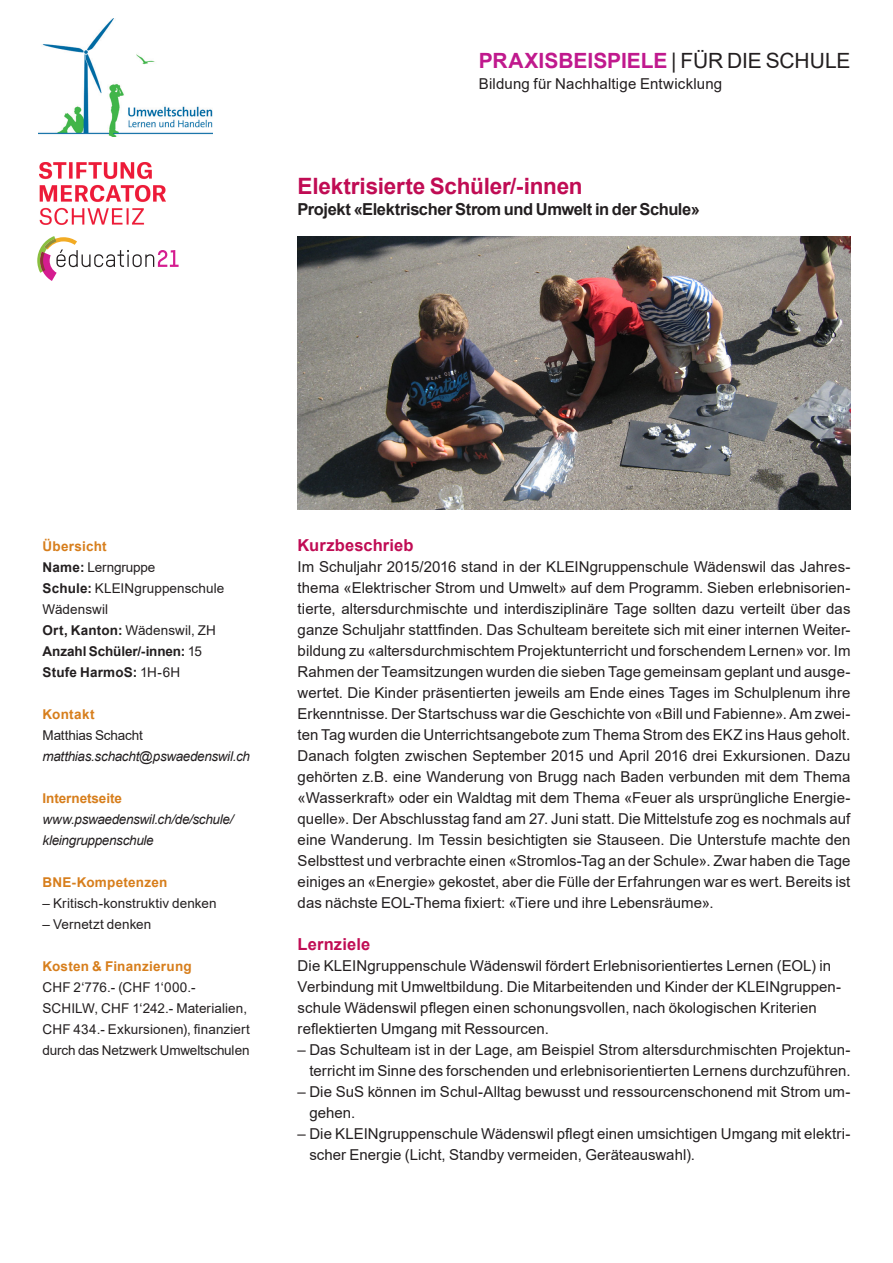
<style>
.page{position:relative;width:893px;height:1263px;background:#fff}
.page>*{position:absolute;margin:0;border:0;box-sizing:border-box;transform-origin:0 0}
._1_Untertitel_11_pt{font:700 22.5px "Arial";letter-spacing:-.01em;color:#c00c54}
._2_Grundschrift_10_p{font:700 21px "Arial";color:#c0198d}
._1_Untertitel_11_pt-2{font:700 16.5px "Arial";letter-spacing:-.025em;color:#231f20}
._1_Untertitel_11_pt-3{font:700 16.5px "Arial";letter-spacing:.005em;color:#c00c54}
._2_Grundschrift_10_p-2{font:15px/21px "Arial";letter-spacing:.005em;color:#231f20}
._1_Untertitel_11_pt-4{font:15px/21px "Arial";letter-spacing:.005em;color:#231f20}
._1_Untertitel_11_pt-5{font:13.5px/21px "Arial";letter-spacing:.005em;color:#231f20}
._2_Grundschrift_9_pt{font:italic 13.5px/21px "Arial";letter-spacing:-.025em;color:#231f20}
._6_Medienbeschrieb_r{font:13.5px "Arial";letter-spacing:.005em;color:#231f20}
._1_Untertitel_11_pt-6{font:700 13.5px "Arial";letter-spacing:.02em;color:#d77e1c}
._1_Untertitel_11_pt-7{font:700 13.5px "Arial";letter-spacing:-.005em;color:#231f20}
._6_Medienbeschrieb_r-2{font:700 13.5px "Arial";letter-spacing:.015em;color:#d77e1c}
._1_Untertitel_11_pt-8{font:700 13.5px "Arial";letter-spacing:.015em;color:#231f20}
._2_Grundschrift_9_pt-2{font:13.5px "Arial";letter-spacing:-.015em;color:#231f20}
._2_Grundschrift_9_pt-3{font:700 13.5px "Arial";letter-spacing:-.005em;color:#d77e1c}
._2_Grundschrift_10_p-3{font:700 13.5px "Arial";letter-spacing:.025em;color:#d77e1c}
.s1{font-weight:400;color:#231f20}
.s2{font-weight:700}
.s3{font-weight:400}
</style>
<div class="page">
<svg style="left:37px;top:236px;width:142px;height:45px"></svg>
<img style="left:39px;top:163px;width:127px;height:62px">
<img style="left:38px;top:18px;width:175px;height:119px">
<img style="left:298px;top:236px;width:552px;height:273px">
<p class="_2_Grundschrift_10_p" style="left:479px;top:46px;width:373px">PRAXISBEISPIELE <span class="s1">| FÜR DIE SCHULE</span></p>
<p class="_2_Grundschrift_10_p-2" style="left:479px;top:73px;width:245px">Bildung für Nachhaltige Entwicklung</p>
<p class="_1_Untertitel_11_pt" style="left:298px;top:170px;width:286px">Elektrisierte Schüler/-innen</p>
<p class="_1_Untertitel_11_pt-2" style="left:298px;top:198px;width:404px">Projekt «Elektrischer Strom und Umwelt in der Schule»</p>
<p class="_1_Untertitel_11_pt-6" style="left:43px;top:537px;width:66px">Übersicht</p>
<p class="_1_Untertitel_11_pt-5" style="left:43px;top:557px;width:114px"><span class="s2">Name:</span> Lerngruppe</p>
<p class="_1_Untertitel_11_pt-5" style="left:43px;top:578px;width:183px"><span class="s2">Schule:</span> KLEINgruppenschule<br>Wädenswil</p>
<p class="_1_Untertitel_11_pt-5" style="left:43px;top:620px;width:175px"><span class="s2">Ort, Kanton:</span> Wädenswil, ZH</p>
<p class="_1_Untertitel_11_pt-7" style="left:43px;top:642px;width:161px">Anzahl Schüler/-innen: <span class="s3">15</span></p>
<p class="_1_Untertitel_11_pt-8" style="left:43px;top:663px;width:139px">Stufe HarmoS: <span class="s3">1H-6H</span></p>
<p class="_2_Grundschrift_10_p-3" style="left:43px;top:705px;width:54px">Kontakt</p>
<p class="_2_Grundschrift_9_pt-2" style="left:43px;top:726px;width:102px">Matthias Schacht</p>
<p class="_2_Grundschrift_9_pt" style="left:43px;top:746px;width:209px">matthias.schacht@pswaedenswil.ch</p>
<p class="_2_Grundschrift_9_pt-3" style="left:43px;top:789px;width:81px">Internetseite</p>
<p class="_2_Grundschrift_9_pt" style="left:43px;top:809px;width:193px">www.pswaedenswil.ch/de/schule/ kleingruppenschule</p>
<p class="_1_Untertitel_11_pt-6" style="left:43px;top:873px;width:127px">BNE-Kompetenzen</p>
<p class="_6_Medienbeschrieb_r" style="left:43px;top:894px;width:176px">– Kritisch-konstruktiv denken</p>
<p class="_6_Medienbeschrieb_r" style="left:43px;top:915px;width:110px">– Vernetzt denken</p>
<p class="_6_Medienbeschrieb_r-2" style="left:43px;top:957px;width:151px">Kosten &amp; Finanzierung</p>
<p class="_1_Untertitel_11_pt-5" style="left:43px;top:977px;width:209px">CHF 2‘776.- (CHF 1‘000.-<br>SCHILW, CHF 1‘242.- Materialien,<br>CHF 434.- Exkursionen), finanziert durch das Netzwerk Umweltschulen</p>
<p class="_1_Untertitel_11_pt-3" style="left:298px;top:534px;width:117px">Kurzbeschrieb</p>
<p class="_2_Grundschrift_10_p-2" style="left:298px;top:556px;width:554px;text-align:justify">Im Schuljahr 2015/2016 stand in der KLEINgruppenschule Wädenswil das Jahres&shy;thema «Elektrischer Strom und Umwelt» auf dem Programm. Sieben erlebnisorien&shy;tierte, altersdurchmischte und interdisziplinäre Tage sollten dazu verteilt über das ganze Schuljahr stattfinden. Das Schulteam bereitete sich mit einer internen Weiter&shy;bildung zu «altersdurchmischtem Projektunterricht und forschendem Lernen» vor. Im Rahmen der Teamsitzungen wurden die sieben Tage gemeinsam geplant und ausge&shy;wertet. Die Kinder präsentierten jeweils am Ende eines Tages im Schulplenum ihre Erkenntnisse. Der Startschuss war die Geschichte von «Bill und Fabienne». Am zwei&shy;ten Tag wurden die Unterrichtsangebote zum Thema Strom des EKZ ins Haus geholt.<br>Danach folgten zwischen September 2015 und April 2016 drei Exkursionen. Dazu gehörten z.B. eine Wanderung von Brugg nach Baden verbunden mit dem Thema «Wasserkraft» oder ein Waldtag mit dem Thema «Feuer als ursprüngliche Energie&shy;quelle». Der Abschlusstag fand am 27. Juni statt. Die Mittelstufe zog es nochmals auf eine Wanderung. Im Tessin besichtigten sie Stauseen. Die Unterstufe machte den Selbsttest und verbrachte einen «Stromlos-Tag an der Schule». Zwar haben die Tage einiges an «Energie» gekostet, aber die Fülle der Erfahrungen war es wert. Bereits ist das nächste EOL-Thema fixiert: «Tiere und ihre Lebensräume».</p>
<p class="_1_Untertitel_11_pt-3" style="left:298px;top:933px;width:74px">Lernziele</p>
<p class="_1_Untertitel_11_pt-4" style="left:298px;top:955px;width:545px">Die KLEINgruppenschule Wädenswil fördert Erlebnisorientiertes Lernen (EOL) in Verbindung mit Umweltbildung. Die Mitarbeitenden und Kinder der KLEINgruppen&shy;schule Wädenswil pflegen einen schonungsvollen, nach ökologischen Kriterien reflektierten Umgang mit Ressourcen.</p>
<p class="_2_Grundschrift_10_p-2" style="left:298px;top:1039px;width:554px;text-align:right">– Das Schulteam ist in der Lage, am Beispiel Strom altersdurchmischten Projektun&shy;terricht im Sinne des forschenden und erlebnisorientierten Lernens durchzuführen.</p>
<p class="_2_Grundschrift_10_p-2" style="left:309px;top:1081px;width:543px;text-indent:-12px">– Die SuS können im Schul-Alltag bewusst und ressourcenschonend mit Strom um&shy;gehen.</p>
<p class="_2_Grundschrift_10_p-2" style="left:309px;top:1123px;width:543px;text-indent:-12px">– Die KLEINgruppenschule Wädenswil pflegt einen umsichtigen Umgang mit elektri&shy;scher Energie (Licht, Standby vermeiden, Geräteauswahl).</p>
</div>
